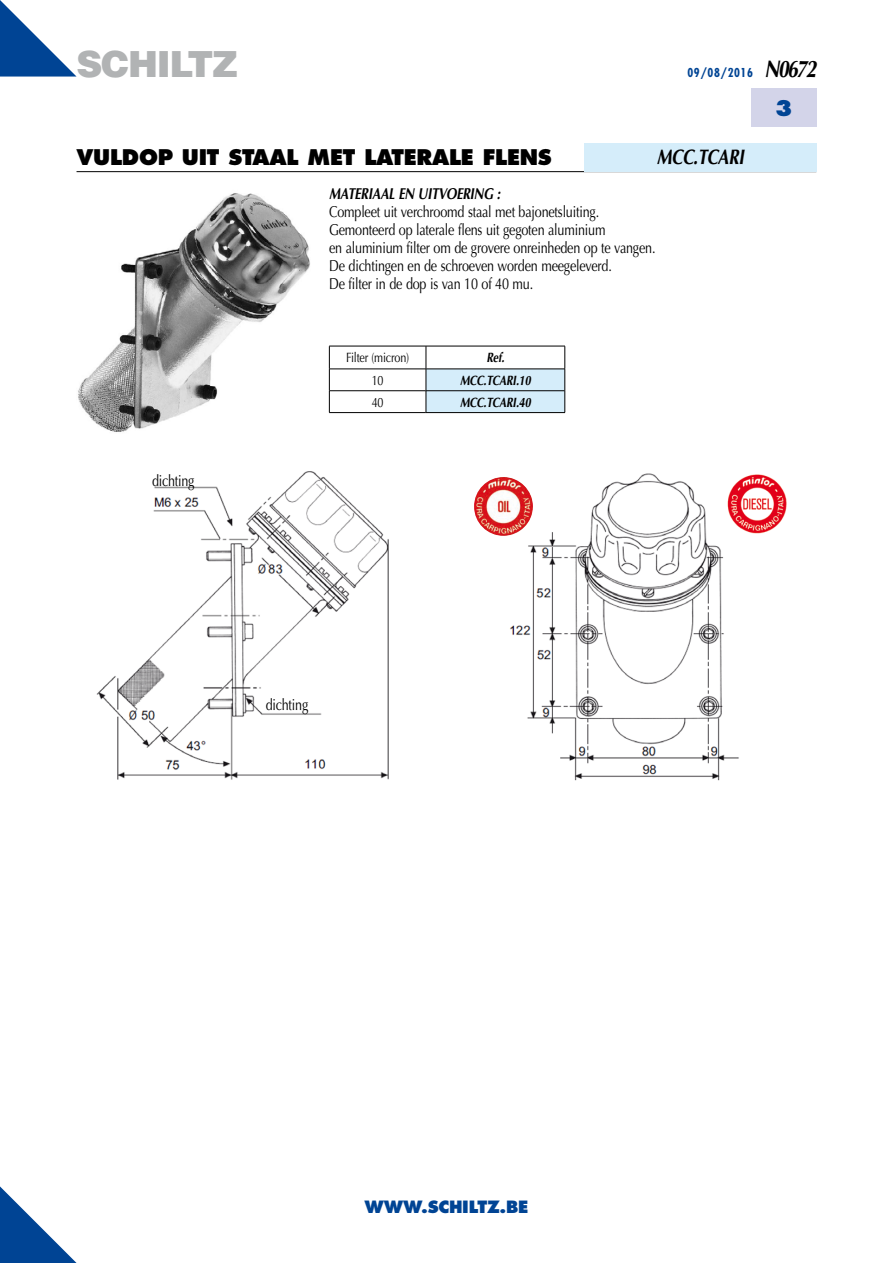
<style>
.page{position:relative;width:893px;height:1263px;background:#fff}
.page>*{position:absolute;margin:0;border:0;box-sizing:border-box;transform-origin:0 0}
.t1{font:900 36px "Helvetica";letter-spacing:-.035em;color:#b1b3b4}
.t2{font:800 21px "Futura";letter-spacing:-.015em;color:#000}
.t3{font:italic 700 21px "Optima";letter-spacing:-.015em;color:#000;scale:.8 1}
.t4{font:800 21px "Futura";color:#004494}
.t5{font:800 16.5px "Futura";letter-spacing:-.015em;color:#004494}
.t6{font:15.75px/18px "Optima";letter-spacing:-.015em;color:#000;scale:.8 1}
.t7{font:italic 700 15.75px "Optima";letter-spacing:-.015em;color:#000;scale:.8 1}
.t8{font:italic 700 13.5px "Optima";letter-spacing:-.015em;color:#000;scale:.8 1}
.t9{font:13.5px "Optima";letter-spacing:-.015em;color:#000;scale:.8 1}
.t10{font:700 condensed 12px "Futura";letter-spacing:.05em;color:#004494}
.s1{font-family:"Optima";font-style:italic;font-stretch:normal;font-size:24px;color:#000}
</style>
<div class="page">
<svg style="left:0;top:1186px;width:77px;height:77px"></svg>
<hr style="left:77px;top:171px;width:739px;height:1px;background:#000">
<div style="left:751px;top:89px;width:65px;height:38px;background:#d3d4e9"></div>
<svg style="left:0;top:0;width:77px;height:77px"></svg>
<div style="left:584px;top:143px;width:232px;height:28px;background:#d5edfa"></div>
<svg style="left:329px;top:346px;width:237px;height:67px"></svg>
<hr style="left:426px;top:412px;width:139px;height:1px;background:#000">
<img style="left:78px;top:193px;width:232px;height:239px">
<img style="left:96px;top:471px;width:293px;height:309px">
<div style="left:152px;top:458px;width:78px;height:28px;background:#fff"></div>
<div style="left:266px;top:683px;width:78px;height:27px;background:#fff"></div>
<img style="left:510px;top:473px;width:229px;height:308px">
<div style="left:466px;top:467px;width:75px;height:77px;background:#fff"></div>
<img style="left:474px;top:477px;width:59px;height:59px;border-radius:29px">
<div style="left:724px;top:467px;width:66px;height:77px;background:#fff"></div>
<img style="left:727px;top:474px;width:60px;height:60px">
<h1 class="t1" style="left:77px;top:40px;width:163px">SCHILTZ</h1>
<p class="t10" style="left:687px;top:65px;width:130px">09/08/2016 <span class="s1">N0672</span></p>
<h2 class="t4" style="left:775px;top:95px;width:19px">3</h2>
<h2 class="t2" style="left:77px;top:144px;width:477px">VULDOP UIT STAAL MET LATERALE FLENS</h2>
<h2 class="t3" style="left:657px;top:145px;width:111px">MCC.TCARI</h2>
<p class="t7" style="left:329px;top:184px;width:215px">MATERIAAL EN UITVOERING :</p>
<p class="t6" style="left:329px;top:202px;width:409px">Compleet uit verchroomd staal met bajonetsluiting.<br>Gemonteerd op laterale flens uit gegoten aluminium<br>en aluminium filter om de grovere onreinheden op te vangen.<br>De dichtingen en de schroeven worden meegeleverd.<br>De filter in de dop is van 10 of 40 mu.</p>
<p class="t6" style="left:152px;top:472px;width:55px">dichting</p>
<p class="t9" style="left:346px;top:350px;width:81px">Filter (micron)</p>
<p class="t8" style="left:486px;top:349px;width:24px">Ref.</p>
<p class="t9" style="left:372px;top:372px;width:16px">10</p>
<p class="t8" style="left:460px;top:372px;width:90px">MCC.TCARI.10</p>
<p class="t9" style="left:372px;top:394px;width:16px">40</p>
<p class="t8" style="left:460px;top:394px;width:90px">MCC.TCARI.40</p>
<p class="t6" style="left:266px;top:696px;width:55px">dichting</p>
<p class="t5" style="left:365px;top:1197px;width:165px">WWW.SCHILTZ.BE</p>
</div>
